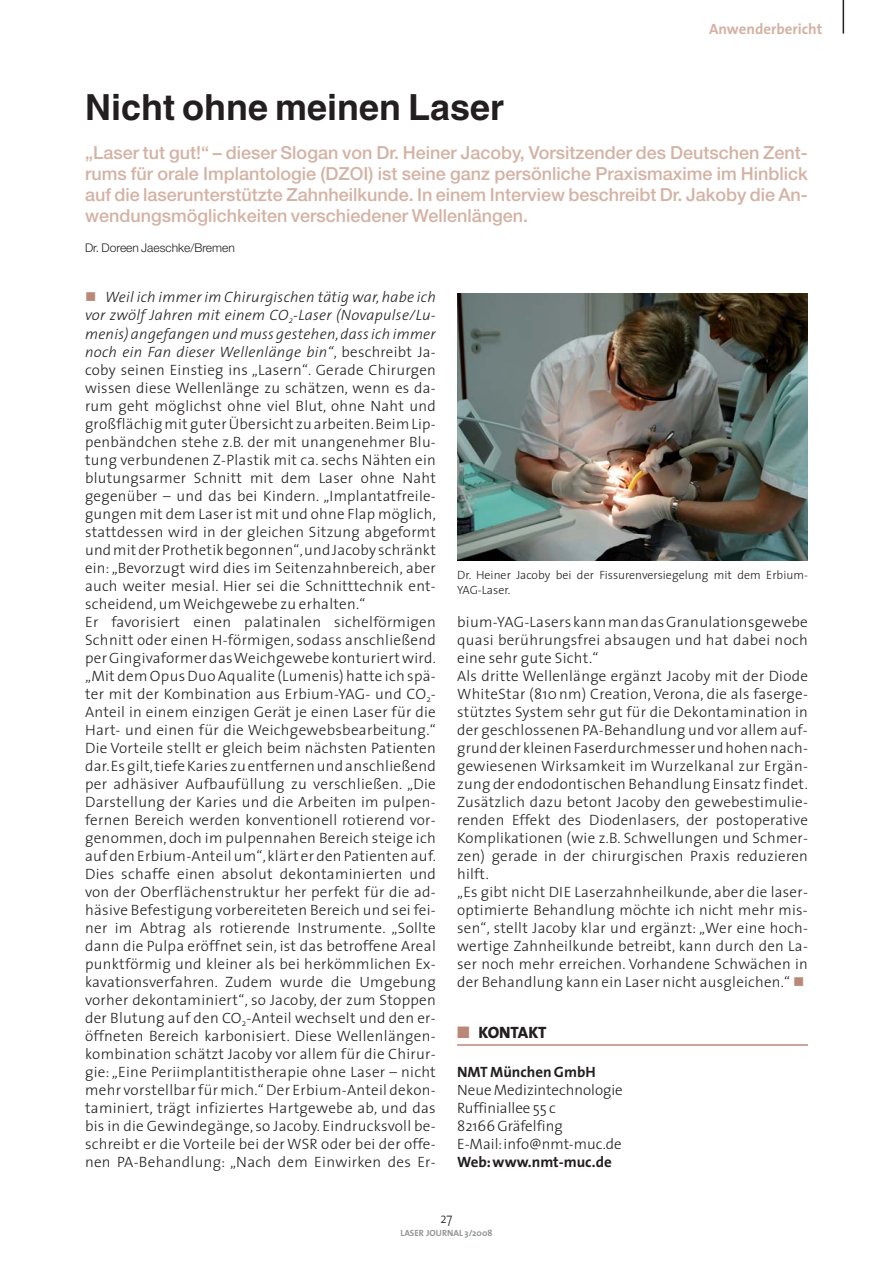
<style>
.page{position:relative;width:893px;height:1263px;background:#fff}
.page>*{position:absolute;margin:0;border:0;box-sizing:border-box;transform-origin:0 0}
.t1{font:700 36px "Helvetica";color:#231f20}
.t2{font:500 18px/21px "Helvetica Neue";color:#d4b2a4;text-align:justify}
.t3{font:800 16.5px "The Sans";letter-spacing:-.005em;color:#231f20}
.t4{font:300 15px/18px "The Sans";letter-spacing:.02em;color:#231f20}
.t5{font:300 15px/18px "The Sans";color:#231f20}
.t6{font:700 15px "The Sans";color:#231f20}
.t7{font:700 15px "The Sans";color:#d4b2a4}
.t8{font:300 14.25px "The Sans";color:#231f20;scale:.9 1}
.t9{font:300 12px/15px "The Sans";color:#231f20}
.t10{font:300 12px "Helvetica Neue";color:#231f20}
.t11{font:700 9px "The Sans";color:#939598}
.s1{font-style:italic}
.s2{color:#b98877}
</style>
<div class="page">
<hr style="left:843px;top:0;width:1px;height:34px;background:#231f20">
<hr style="left:457px;top:1044px;width:351px;height:2px;background:#b98877">
<img style="left:457px;top:293px;width:351px;height:268px">
<p class="t7" style="left:709px;top:21px;width:115px">Anwenderbericht</p>
<h1 class="t1" style="left:85px;top:94px;width:421px">Nicht ohne meinen Laser</h1>
<p class="t2" style="left:85px;top:144px;width:724px">„Laser tut gut!“ – dieser Slogan von Dr. Heiner Jacoby, Vorsitzender des Deutschen Zent&shy;rums für orale Implantologie (DZOI) ist seine ganz persönliche Praxismaxime im Hinblick auf die laserunterstützte Zahnheilkunde. In einem Interview beschreibt Dr. Jakoby die An&shy;wendungsmöglichkeiten verschiedener Wellenlängen.</p>
<p class="t10" style="left:85px;top:243px;width:151px">Dr. Doreen Jaeschke/Bremen</p>
<p class="t4" style="left:85px;top:290px;width:352px;text-indent:20px"><span class="s1">Weil ich immer im Chirurgischen tätig war, habe ich vor zwölf Jahren mit einem CO</span><sub>2</sub><span class="s1">-Laser (Novapulse/Lu&shy;menis) angefangen und muss gestehen,dass ich immer noch ein Fan dieser Wellenlänge bin“</span>, beschreibt Ja&shy;coby seinen Einstieg ins „Lasern“. Gerade Chirurgen wissen diese Wellenlänge zu schätzen, wenn es da&shy;rum geht möglichst ohne viel Blut, ohne Naht und großflächig mit guter Übersicht zu arbeiten.Beim Lip&shy;penbändchen stehe z.B. der mit unangenehmer Blu&shy;tung verbundenen Z-Plastik mit ca. sechs Nähten ein blutungsarmer Schnitt mit dem Laser ohne Naht gegenüber – und das bei Kindern. „Implantatfreile&shy;gungen mit dem Laser ist mit und ohne Flap möglich, stattdessen wird in der gleichen Sitzung abgeformt und mit der Prothetik begonnen“,und Jacoby schränkt ein: „Bevorzugt wird dies im Seitenzahnbereich, aber auch weiter mesial. Hier sei die Schnitttechnik ent&shy;scheidend, um Weichgewebe zu erhalten.“<br>Er favorisiert einen palatinalen sichelförmigen Schnitt oder einen H-förmigen, sodass anschließend per Gingivaformer das Weichgewebe konturiert wird. „Mit dem Opus Duo Aqualite (Lumenis) hatte ich spä&shy;ter mit der Kombination aus Erbium-YAG- und CO<sub>2</sub>- Anteil in einem einzigen Gerät je einen Laser für die Hart- und einen für die Weichgewebsbearbeitung.“ Die Vorteile stellt er gleich beim nächsten Patienten dar.Es gilt,tiefe Karies zu entfernen und anschließend per adhäsiver Aufbaufüllung zu verschließen. „Die Darstellung der Karies und die Arbeiten im pulpen&shy;fernen Bereich werden konventionell rotierend vor&shy;genommen, doch im pulpennahen Bereich steige ich auf den Erbium-Anteil um“,klärt er den Patienten auf.<br>Dies schaffe einen absolut dekontaminierten und von der Oberflächenstruktur her perfekt für die ad&shy;häsive Befestigung vorbereiteten Bereich und sei fei&shy;ner im Abtrag als rotierende Instrumente. „Sollte dann die Pulpa eröffnet sein, ist das betroffene Areal punktförmig und kleiner als bei herkömmlichen Ex&shy;kavationsverfahren. Zudem wurde die Umgebung vorher dekontaminiert“, so Jacoby, der zum Stoppen der Blutung auf den CO<sub>2</sub>-Anteil wechselt und den er&shy;öffneten Bereich karbonisiert. Diese Wellenlängen&shy;kombination schätzt Jacoby vor allem für die Chirur&shy;gie: „Eine Periimplantitistherapie ohne Laser – nicht mehr vorstellbar für mich.“ Der Erbium-Anteil dekon&shy;taminiert, trägt infiziertes Hartgewebe ab, und das bis in die Gewindegänge, so Jacoby. Eindrucksvoll be&shy;schreibt er die Vorteile bei der WSR oder bei der offe&shy;nen PA-Behandlung: „Nach dem Einwirken des Er-</p>
<p class="t9" style="left:457px;top:569px;width:352px">Dr. Heiner Jacoby bei der Fissurenversiegelung mit dem Erbium-<br>YAG-Laser.</p>
<p class="t4" style="left:457px;top:614px;width:352px">bium-YAG-Lasers kann man das Granulationsgewebe quasi berührungsfrei absaugen und hat dabei noch eine sehr gute Sicht.“<br>Als dritte Wellenlänge ergänzt Jacoby mit der Diode WhiteStar (810 nm) Creation, Verona, die als faserge&shy;stütztes System sehr gut für die Dekontamination in der geschlossenen PA-Behandlung und vor allem auf&shy;grund der kleinen Faserdurchmesser und hohen nach&shy;gewiesenen Wirksamkeit im Wurzelkanal zur Ergän&shy;zung der endodontischen Behandlung Einsatz findet.<br>Zusätzlich dazu betont Jacoby den gewebestimulie&shy;renden Effekt des Diodenlasers, der postoperative Komplikationen (wie z.B. Schwellungen und Schmer&shy;zen) gerade in der chirurgischen Praxis reduzieren hilft.<br>„Es gibt nicht DIE Laserzahnheilkunde, aber die laser&shy;optimierte Behandlung möchte ich nicht mehr mis&shy;sen“, stellt Jacoby klar und ergänzt: „Wer eine hoch&shy;wertige Zahnheilkunde betreibt, kann durch den La&shy;ser noch mehr erreichen. Vorhandene Schwächen in der Behandlung kann ein Laser nicht ausgleichen.“</p>
<p class="t3" style="left:457px;top:1024px;width:91px"><span class="s2">■</span> KONTAKT</p>
<p class="t6" style="left:457px;top:1064px;width:140px">NMT München GmbH</p>
<p class="t5" style="left:457px;top:1082px;width:167px">Neue Medizintechnologie<br>Ruffiniallee 55 c<br>82166 Gräfelfing<br>E-Mail:info@nmt-muc.de</p>
<p class="t6" style="left:457px;top:1154px;width:156px">Web:www.nmt-muc.de</p>
<p class="t8" style="left:440px;top:1212px;width:15px">27</p>
<p class="t11" style="left:400px;top:1228px;width:94px">LASER JOURNAL 3/2008</p>
</div>
